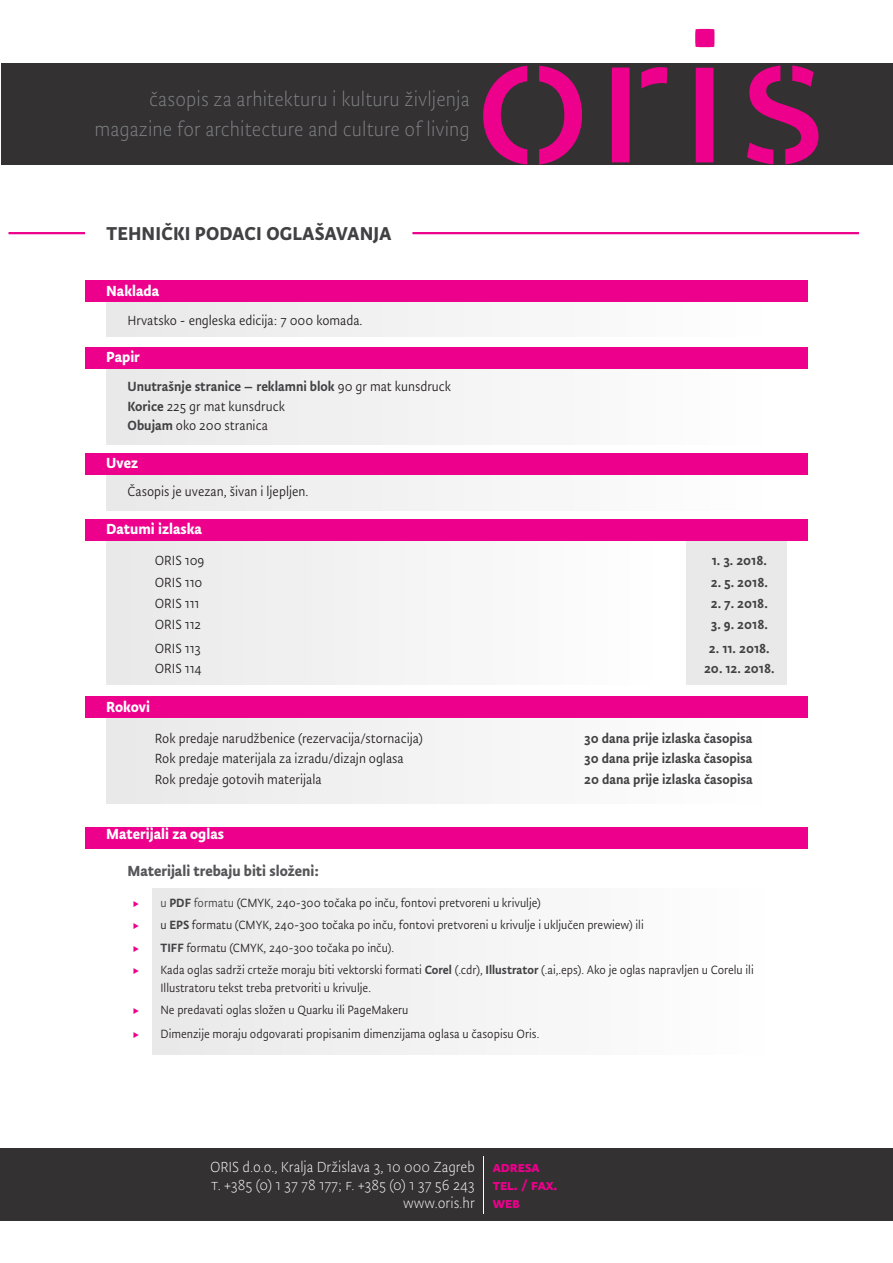
<style>
.page{position:relative;width:893px;height:1263px;background:#fff}
.page>*{position:absolute;margin:0;border:0;box-sizing:border-box;transform-origin:0 0}
.t1{font:300 22.5px/30.3px "Tempera";letter-spacing:.005em;color:#808285;text-align:right}
.t2{font:21px "Tempera Bld";letter-spacing:.01em;color:#414042}
.t3{font:300 16.5px/18px "Tempera";color:#fff;text-align:right}
.t4{font:16.5px "Tempera Bld";color:#fff}
.t5{font:16.5px "Tempera Bld";color:#565659}
.t6{font:16.5px/18px "Tempera Bld";color:#ec008c}
.t7{font:15px/19.8px "Tempera";color:#231f20}
.t8{font:500 15px "Tempera";color:#414042}
.t9{font:13.5px/18px "Tempera";color:#231f20}
.s1{font-weight:500;color:#414042}
.s2{color:#ec008c}
.s3{color:#414042}
</style>
<div class="page">
<div style="left:106px;top:538px;width:566px;height:147px;background:#f4f4f4"></div>
<div style="left:686px;top:538px;width:100px;height:147px;background:#e9e9e9"></div>
<div style="left:106px;top:297px;width:680px;height:39px;background:#f4f4f4"></div>
<div style="left:106px;top:358px;width:680px;height:86px;background:#f4f4f4"></div>
<div style="left:106px;top:464px;width:680px;height:47px;background:#f3f3f3"></div>
<div style="left:106px;top:704px;width:680px;height:100px;background:#f4f4f4"></div>
<div style="left:152px;top:888px;width:634px;height:166px;background:#f4f4f4"></div>
<div style="left:85px;top:280px;width:723px;height:21px;background:#ec008c"></div>
<div style="left:85px;top:347px;width:723px;height:21px;background:#ec008c"></div>
<div style="left:85px;top:453px;width:723px;height:21px;background:#ec008c"></div>
<div style="left:85px;top:520px;width:723px;height:21px;background:#ec008c"></div>
<div style="left:85px;top:697px;width:723px;height:21px;background:#ec008c"></div>
<div style="left:85px;top:827px;width:723px;height:21px;background:#ec008c"></div>
<div style="left:0;top:1148px;width:893px;height:73px;background:#333132"></div>
<div style="left:1px;top:64px;width:891px;height:101px;background:#333132"></div>
<svg style="left:483px;top:29px;width:335px;height:136px"></svg>
<hr style="left:483px;top:1155px;width:1px;height:58px;background:#fff">
<hr style="left:9px;top:232px;width:76px;height:2px;background:#ec008c">
<hr style="left:412px;top:232px;width:447px;height:2px;background:#ec008c">
<h1 class="t1" style="left:94px;top:84px;width:377px">časopis za arhitekturu i kulturu življenja magazine for architecture and culture of living</h1>
<h2 class="t2" style="left:106px;top:221px;width:287px">TEHNIČKI PODACI OGLAŠAVANJA</h2>
<p class="t4" style="left:106px;top:282px;width:54px">Naklada</p>
<p class="t7" style="left:128px;top:310px;width:236px">Hrvatsko - engleska edicija: 7 000 komada.</p>
<p class="t4" style="left:106px;top:348px;width:35px">Papir</p>
<p class="t7" style="left:128px;top:376px;width:325px"><span class="s1">Unutrašnje stranice – reklamni blok</span> 90 gr mat kunsdruck<br><span class="s1">Korice</span> 225 gr mat kunsdruck<br><span class="s1">Obujam</span> oko 200 stranica</p>
<p class="t4" style="left:106px;top:453px;width:33px">Uvez</p>
<p class="t7" style="left:128px;top:482px;width:182px">Časopis je uvezan, šivan i ljepljen.</p>
<p class="t4" style="left:106px;top:520px;width:97px">Datumi izlaska</p>
<p class="t7" style="left:155px;top:550px;width:51px">ORIS 109</p>
<p class="t8" style="left:712px;top:552px;width:57px">1. 3. 2018.</p>
<p class="t7" style="left:155px;top:573px;width:49px">ORIS 110</p>
<p class="t8" style="left:711px;top:574px;width:59px">2. 5. 2018.</p>
<p class="t7" style="left:155px;top:593px;width:46px">ORIS 111</p>
<p class="t8" style="left:711px;top:594px;width:58px">2. 7. 2018.</p>
<p class="t7" style="left:155px;top:615px;width:48px">ORIS 112</p>
<p class="t8" style="left:711px;top:616px;width:59px">3. 9. 2018.</p>
<p class="t7" style="left:155px;top:638px;width:48px">ORIS 113</p>
<p class="t8" style="left:709px;top:639px;width:62px">2. 11. 2018.</p>
<p class="t7" style="left:155px;top:658px;width:48px">ORIS 114</p>
<p class="t8" style="left:704px;top:660px;width:72px">20. 12. 2018.</p>
<p class="t4" style="left:106px;top:698px;width:45px">Rokovi</p>
<p class="t7" style="left:155px;top:728px;width:270px">Rok predaje narudžbenice (rezervacija/stornacija)</p>
<p class="t8" style="left:584px;top:730px;width:170px">30 dana prije izlaska časopisa</p>
<p class="t7" style="left:155px;top:749px;width:250px">Rok predaje materijala za izradu/dizajn oglasa</p>
<p class="t8" style="left:584px;top:750px;width:170px">30 dana prije izlaska časopisa</p>
<p class="t7" style="left:155px;top:769px;width:168px">Rok predaje gotovih materijala</p>
<p class="t8" style="left:584px;top:770px;width:170px">20 dana prije izlaska časopisa</p>
<p class="t4" style="left:106px;top:825px;width:119px">Materijali za oglas</p>
<p class="t5" style="left:128px;top:861px;width:193px">Materijali trebaju biti složeni:</p>
<p class="t9" style="left:128px;top:894px;width:415px"><span class="s2">✔</span> <span class="s3">u</span> <span class="s1">PDF</span> <span class="s3">formatu</span> (CMYK, 240-300 točaka po inču, fontovi pretvoreni u krivulje)</p>
<p class="t9" style="left:128px;top:916px;width:518px"><span class="s2">✔</span> u <span class="s1">EPS</span> formatu (CMYK, 240-300 točaka po inču, fontovi pretvoreni u krivulje i uključen prewiew) ili</p>
<p class="t9" style="left:128px;top:938px;width:268px"><span class="s2">✔</span> <span class="s1">TIFF</span> formatu (CMYK, 240-300 točaka po inču).</p>
<p class="t9" style="left:160px;top:960px;width:595px;text-indent:-33px"><span class="s2">✔</span> Kada oglas sadrži crteže moraju biti vektorski formati <span class="s1">Corel</span> (.cdr), <span class="s1">Illustrator</span> (.ai,.eps). Ako je oglas napravljen u Corelu ili<br>Illustratoru tekst treba pretvoriti u krivulje.</p>
<p class="t9" style="left:128px;top:1001px;width:282px"><span class="s2">✔</span> Ne predavati oglas složen u Quarku ili PageMakeru</p>
<p class="t9" style="left:128px;top:1025px;width:413px"><span class="s2">✔</span> Dimenzije moraju odgovarati propisanim dimenzijama oglasa u časopisu Oris.</p>
<p class="t3" style="left:210px;top:1158px;width:266px">ORIS d.o.o., Kralja Držislava 3, 10 000 Zagreb t. +385 (0) 1 37 78 177; f. +385 (0) 1 37 56 243 www.oris.hr</p>
<p class="t6" style="left:493px;top:1158px;width:66px">adresa tel. / fax. web</p>
</div>
